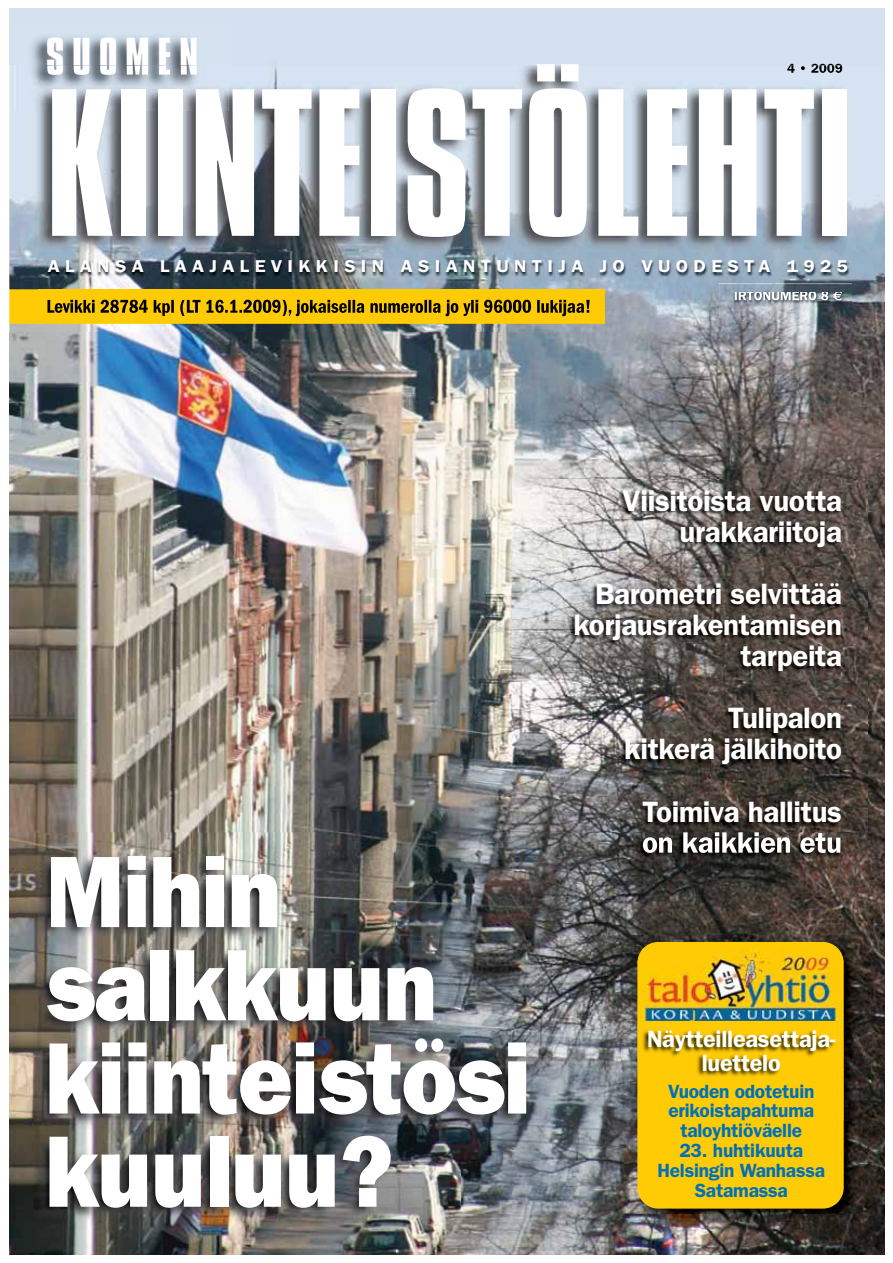
<style>
.page{position:relative;width:893px;height:1263px;background:#fff}
.page>*{position:absolute;margin:0;border:0;box-sizing:border-box;transform-origin:0 0}
.t1{font:180.45px "Compacta BT";color:#fff}
.t2{font:800 102.15px/93.2px "Franklin Gothic";letter-spacing:-.01em;color:#fff;scale:.9 1}
.t3{font:45.9px "Compacta BT";letter-spacing:.155em;color:#fff;scale:1.07 1}
.t4{font:600 29.55px/31px "Franklin Gothic";letter-spacing:-.01em;color:#fff;text-align:right}
.t5{font:600 23.7px/23.7px "Franklin Gothic";letter-spacing:-.01em;color:#fff;text-align:center}
.t6{font:600 19.2px/20px "Franklin Gothic";letter-spacing:-.01em;color:#0070b9;text-align:center}
.t7{font:600 17.25px "Franklin Gothic";letter-spacing:.28em;color:#fff;scale:1.09 1}
.t8{font:600 13.35px "Franklin Gothic";color:#000}
</style>
<div class="page">
<img style="left:9px;top:9px;width:876px;height:1245px">
<img style="left:461px;top:480px;width:406px;height:352px">
<img style="left:15px;top:25px;width:213px;height:40px">
<img style="left:9px;top:65px;width:876px;height:267px">
<svg style="left:787px;top:65px;width:8px;height:8px"></svg>
<svg style="left:801px;top:66px;width:4px;height:4px"></svg>
<img style="left:811px;top:65px;width:31px;height:8px">
<img style="left:719px;top:291px;width:133px;height:30px">
<img style="left:735px;top:291px;width:93px;height:9px">
<svg style="left:833px;top:291px;width:9px;height:9px"></svg>
<img style="left:9px;top:290px;width:596px;height:34px">
<img style="left:263px;top:300px;width:268px;height:13px">
<img style="left:47px;top:65px;width:150px;height:10px">
<img style="left:39px;top:253px;width:824px;height:38px">
<img style="left:757px;top:291px;width:69px;height:1px">
<img style="left:39px;top:290px;width:566px;height:1px">
<img style="left:16px;top:832px;width:869px;height:422px">
<img style="left:643px;top:832px;width:197px;height:21px">
<img style="left:630px;top:935px;width:233px;height:293px">
<div style="left:637px;top:942px;width:207px;height:266px;background:#ffcb05;border-radius:21px"></div>
<img style="left:642px;top:948px;width:196px;height:73px">
<img style="left:621px;top:1021px;width:236px;height:99px">
<h3 class="t3" style="left:46px;top:30px;width:144px">SUOMEN</h3>
<p class="t8" style="left:787px;top:60px;width:57px">4 • 2009</p>
<h1 class="t1" style="left:46px;top:58px;width:809px">KIINTEISTÖLEHTI</h1>
<p class="t7" style="left:48px;top:256px;width:736px">ALANSA LAAJALEVIKKISIN ASIANTUNTIJA JO VUODESTA 1925</p>
<h2 class="t2" style="left:46px;top:846px;width:541px">Mihin salkkuun kiinteistösi kuuluu?</h2>
<p class="t4" style="left:622px;top:485px;width:221px">Viisitoista vuotta urakkariitoja</p>
<p class="t4" style="left:573px;top:578px;width:270px">Barometri selvittää korjausrakentamisen tarpeita</p>
<p class="t4" style="left:624px;top:703px;width:219px">Tulipalon<br>kitkerä jälkihoito</p>
<p class="t4" style="left:642px;top:796px;width:201px">Toimiva hallitus</p>
<p class="t5" style="left:647px;top:1027px;width:190px">Näytteilleasettaja&shy;luettelo</p>
<p class="t6" style="left:668px;top:1081px;width:148px">Vuoden odotetuin erikoistapahtuma taloyhtiöväelle</p>
<p class="t6" style="left:657px;top:1141px;width:169px">23. huhtikuuta<br>Helsingin Wanhassa<br>Satamassa</p>
</div>
